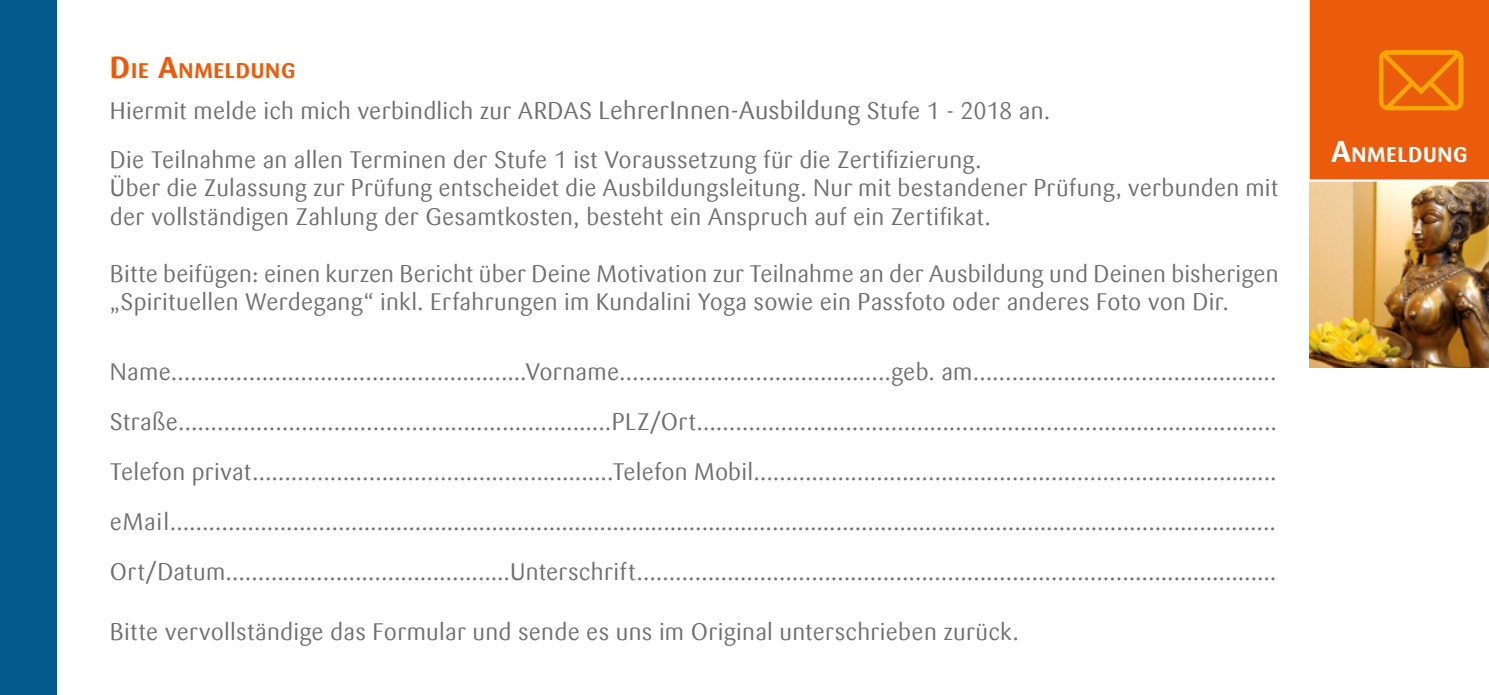
<style>
.page{position:relative;width:1489px;height:695px;background:#fff}
.page>*{position:absolute;margin:0;border:0;box-sizing:border-box;transform-origin:0 0}
.t1{font:23.75px/50px "Sari Offc Pro";letter-spacing:.01em;color:#706f6f}
.t2{font:700 21px "Sari Offc Pro";letter-spacing:.035em;color:#ea5b0b}
.t3{font:700 21px "Sari Offc Pro";letter-spacing:.03em;color:#fff}
.s1{font-size:30px}
.s2{font-size:25px}
</style>
<div class="page">
<div style="left:1309px;top:0;width:179px;height:179px;background:#ea5b0b"></div>
<svg style="left:1379px;top:50px;width:84px;height:60px"></svg>
<div style="left:0;top:0;width:57px;height:694px;background:#04598f"></div>
<img style="left:1309px;top:182px;width:179px;height:185px">
<p class="t2" style="left:110px;top:57px;width:187px"><span class="s1">D</span>IE <span class="s1">A</span>NMELDUNG</p>
<p class="t1" style="left:110px;top:86px;width:941px;line-height:48.5px">Hiermit melde ich mich verbindlich zur ARDAS <span class="s2">LehrerInnen-Ausbildung</span> Stufe 1 - 2018 an.<br>Die Teilnahme an allen Terminen der Stufe 1 ist Voraussetzung für die Zertifizierung.</p>
<p class="t1" style="left:110px;top:173px;width:1170px;line-height:28.5px">Über die Zulassung zur Prüfung entscheidet die Ausbildungsleitung. Nur mit bestandener Prüfung, verbunden mit der vollständigen Zahlung der Gesamtkosten, besteht ein Anspruch auf ein Zertifikat.</p>
<p class="t1" style="left:110px;top:259px;width:1170px;line-height:28.5px">Bitte beifügen: einen kurzen Bericht über Deine Motivation zur Teilnahme an der Ausbildung und Deinen bisherigen „Spirituellen Werdegang“ inkl. Erfahrungen im Kundalini Yoga sowie ein Passfoto oder anderes Foto von Dir.</p>
<p class="t1" style="left:110px;top:347px;width:1168px;text-align:justify">Name………………………………………..........Vorname………………………….......…..geb. am……………………………..............<br>Straße………………………………………......................PLZ/Ort………………………………………………………...........................<br>Telefon privat…………………………….......................Telefon Mobil………………………………………………………………......... eMail…………………………...............................................................................................................................................<br>Ort/Datum………………………………........Unterschrift…………………………………………………………………........................</p>
<p class="t1" style="left:110px;top:606px;width:910px">Bitte vervollständige das Formular und sende es uns im Original unterschrieben zurück.</p>
<p class="t3" style="left:1330px;top:141px;width:138px"><span class="s1">A</span>NMELDUNG</p>
</div>
